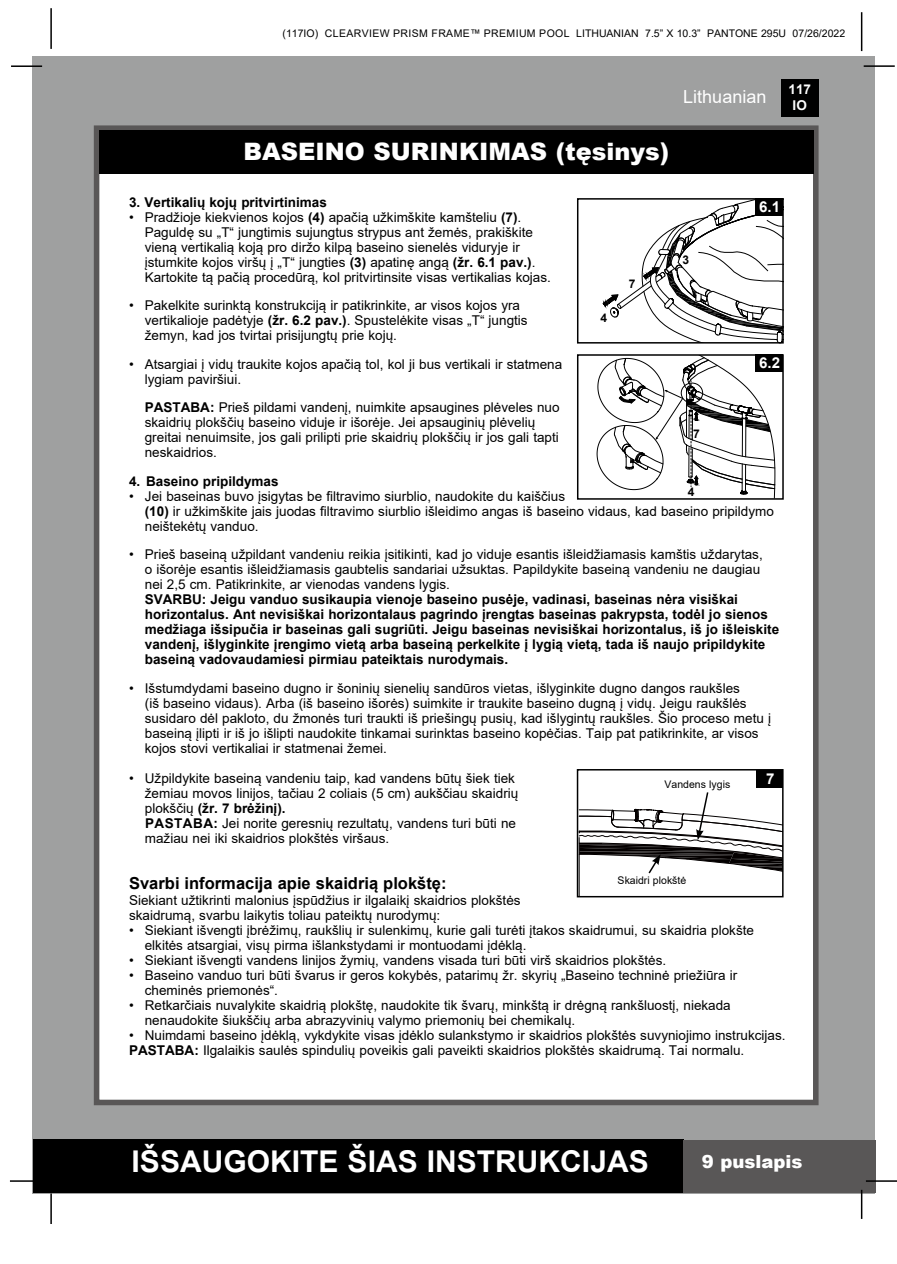
<style>
.page{position:relative;width:897px;height:1264px;background:#fff}
.page>*{position:absolute;margin:0;border:0;box-sizing:border-box;transform-origin:0 0}
.t1{font:700 30px "Arial";color:#fff}
.t2{font:900 24px "Arial";color:#fff}
.t3{font:18px "Arial";color:#fff}
.t4{font:900 18px "Arial";color:#fff}
.t5{font:700 16.5px "Arial";color:#000}
.t6{font:700 15px "Arial";color:#fff}
.t7{font:13.5px/15px "Arial";color:#000}
.t8{font:700 13.5px/15px "Arial";color:#000}
.t9{font:700 13.5px/16.2px "Arial";color:#fff;text-align:center}
.t10{font:700 12px "Arial";color:#000}
.t11{font:10.5px "Arial";color:#000}
.s1{font-weight:700}
</style>
<div class="page">
<div style="left:33px;top:56px;width:842px;height:1137px;background:#9fa0a0"></div>
<div style="left:780px;top:79px;width:38px;height:38px;background:#000"></div>
<hr style="left:863px;top:65px;width:31px;height:2px;background:#000">
<hr style="left:50px;top:8px;width:2px;height:41px;background:#000">
<hr style="left:860px;top:12px;width:2px;height:39px;background:#000">
<div style="left:33px;top:1140px;width:650px;height:53px;background:#000"></div>
<div style="left:682px;top:1140px;width:193px;height:53px;background:#595757"></div>
<hr style="left:865px;top:1180px;width:31px;height:1px;background:#000">
<hr style="left:860px;top:1189px;width:2px;height:30px;background:#000">
<hr style="left:50px;top:1193px;width:2px;height:31px;background:#000">
<hr style="left:10px;top:1180px;width:31px;height:1px;background:#000">
<hr style="left:11px;top:65px;width:31px;height:2px;background:#000">
<div style="left:94px;top:125px;width:724px;height:980px;background:#fff;border:6px solid #595757"></div>
<div style="left:99px;top:130px;width:714px;height:44px;background:#000"></div>
<svg style="left:596px;top:357px;width:179px;height:140px"></svg>
<div style="left:577px;top:354px;width:206px;height:146px;border:2px solid #000"></div>
<div style="left:755px;top:354px;width:27px;height:18px;background:#000"></div>
<svg style="left:814px;top:332px;width:3px;height:4px"></svg>
<svg style="left:602px;top:201px;width:178px;height:139px"></svg>
<div style="left:577px;top:198px;width:206px;height:145px;border:2px solid #000"></div>
<div style="left:755px;top:198px;width:27px;height:18px;background:#000"></div>
<div style="left:576px;top:769px;width:207px;height:128px;border:2px solid #000"></div>
<div style="left:755px;top:770px;width:27px;height:17px;background:#000"></div>
<svg style="left:579px;top:790px;width:203px;height:106px"></svg>
<p class="t11" style="left:282px;top:26px;width:564px">(117IO) CLEARVIEW PRISM FRAME™ PREMIUM POOL LITHUANIAN 7.5” X 10.3” PANTONE 295U 07/26/2022</p>
<h3 class="t3" style="left:683px;top:84px;width:85px">Lithuanian</h3>
<p class="t9" style="left:788px;top:81px;width:24px">117<br>IO</p>
<h2 class="t2" style="left:243px;top:134px;width:427px">BASEINO SURINKIMAS (tęsinys)</h2>
<p class="t8" style="left:129px;top:195px;width:199px">3. Vertikalių kojų pritvirtinimas</p>
<p class="t7" style="left:145px;top:209px;width:407px;text-indent:-16px">• Pradžioje kiekvienos kojos <span class="s1">(4)</span> apačią užkimškite kamšteliu <span class="s1">(7)</span>.<br>Paguldę su „T“ jungtimis sujungtus strypus ant žemės, prakiškite vieną vertikalią koją pro diržo kilpą baseino sienelės viduryje ir įstumkite kojos viršų į „T“ jungties <span class="s1">(3)</span> apatinę angą <span class="s1">(žr. 6.1 pav.)</span>.<br>Kartokite tą pačią procedūrą, kol pritvirtinsite visas vertikalias kojas.</p>
<p class="t7" style="left:145px;top:298px;width:384px;text-indent:-16px">• Pakelkite surinktą konstrukciją ir patikrinkite, ar visos kojos yra vertikalioje padėtyje <span class="s1">(žr. 6.2 pav.)</span>. Spustelėkite visas „T“ jungtis žemyn, kad jos tvirtai prisijungtų prie kojų.</p>
<p class="t7" style="left:145px;top:356px;width:419px;text-indent:-16px">• Atsargiai į vidų traukite kojos apačią tol, kol ji bus vertikali ir statmena lygiam paviršiui.</p>
<p class="t7" style="left:145px;top:400px;width:416px"><span class="s1">PASTABA:</span> Prieš pildami vandenį, nuimkite apsaugines plėveles nuo skaidrių plokščių baseino viduje ir išorėje. Jei apsauginių plėvelių greitai nenuimsite, jos gali prilipti prie skaidrių plokščių ir jos gali tapti neskaidrios.</p>
<p class="t8" style="left:129px;top:474px;width:151px">4. Baseino pripildymas</p>
<p class="t7" style="left:145px;top:488px;width:630px;text-indent:-16px">• Jei baseinas buvo įsigytas be filtravimo siurblio, naudokite du kaiščius<br><span class="s1">(10)</span> ir užkimškite jais juodas filtravimo siurblio išleidimo angas iš baseino vidaus, kad baseino pripildymo neištekėtų vanduo.</p>
<p class="t7" style="left:145px;top:547px;width:619px;text-indent:-16px">• Prieš baseiną užpildant vandeniu reikia įsitikinti, kad jo viduje esantis išleidžiamasis kamštis uždarytas, o išorėje esantis išleidžiamasis gaubtelis sandariai užsuktas. Papildykite baseiną vandeniu ne daugiau nei 2,5 cm. Patikrinkite, ar vienodas vandens lygis.</p>
<p class="t8" style="left:145px;top:592px;width:635px">SVARBU: Jeigu vanduo susikaupia vienoje baseino pusėje, vadinasi, baseinas nėra visiškai horizontalus. Ant nevisiškai horizontalaus pagrindo įrengtas baseinas pakrypsta, todėl jo sienos medžiaga išsipučia ir baseinas gali sugriūti. Jeigu baseinas nevisiškai horizontalus, iš jo išleiskite vandenį, išlyginkite įrengimo vietą arba baseiną perkelkite į lygią vietą, tada iš naujo pripildykite baseiną vadovaudamiesi pirmiau pateiktais nurodymais.</p>
<p class="t7" style="left:145px;top:680px;width:627px;text-indent:-16px">• Išstumdydami baseino dugno ir šoninių sienelių sandūros vietas, išlyginkite dugno dangos raukšles<br>(iš baseino vidaus). Arba (iš baseino išorės) suimkite ir traukite baseino dugną į vidų. Jeigu raukšlės susidaro dėl pakloto, du žmonės turi traukti iš priešingų pusių, kad išlygintų raukšles. Šio proceso metu į baseiną įlipti ir iš jo išlipti naudokite tinkamai surinktas baseino kopėčias. Taip pat patikrinkite, ar visos kojos stovi vertikaliai ir statmenai žemei.</p>
<p class="t7" style="left:145px;top:770px;width:375px;text-indent:-16px">• Užpildykite baseiną vandeniu taip, kad vandens būtų šiek tiek žemiau movos linijos, tačiau 2 coliais (5 cm) aukščiau skaidrių plokščių <span class="s1">(žr. 7 brėžinį).<br>PASTABA:</span> Jei norite geresnių rezultatų, vandens turi būti ne mažiau nei iki skaidrios plokštės viršaus.</p>
<p class="t5" style="left:129px;top:871px;width:319px">Svarbi informacija apie skaidrią plokštę:</p>
<p class="t7" style="left:129px;top:892px;width:393px">Siekiant užtikrinti malonius įspūdžius ir ilgalaikį skaidrios plokštės skaidrumą, svarbu laikytis toliau pateiktų nurodymų:</p>
<p class="t7" style="left:145px;top:922px;width:610px;text-indent:-16px">• Siekiant išvengti įbrėžimų, raukšlių ir sulenkimų, kurie gali turėti įtakos skaidrumui, su skaidria plokšte elkitės atsargiai, visų pirma išlankstydami ir montuodami įdėklą.</p>
<p class="t7" style="left:129px;top:952px;width:538px">• Siekiant išvengti vandens linijos žymių, vandens visada turi būti virš skaidrios plokštės.</p>
<p class="t7" style="left:145px;top:967px;width:594px;text-indent:-16px">• Baseino vanduo turi būti švarus ir geros kokybės, patarimų žr. skyrių „Baseino techninė priežiūra ir cheminės priemonės“.</p>
<p class="t7" style="left:145px;top:997px;width:587px;text-indent:-16px">• Retkarčiais nuvalykite skaidrią plokštę, naudokite tik švarų, minkštą ir drėgną rankšluostį, niekada nenaudokite šiukščių arba abrazyvinių valymo priemonių bei chemikalų.</p>
<p class="t7" style="left:129px;top:1027px;width:658px">• Nuimdami baseino įdėklą, vykdykite visas įdėklo sulankstymo ir skaidrios plokštės suvyniojimo instrukcijas.<br><span class="s1">PASTABA:</span> Ilgalaikis saulės spindulių poveikis gali paveikti skaidrios plokštės skaidrumą. Tai normalu.</p>
<p class="t6" style="left:759px;top:196px;width:22px">6.1</p>
<p class="t10" style="left:682px;top:251px;width:8px">3</p>
<p class="t10" style="left:628px;top:275px;width:8px">7</p>
<p class="t10" style="left:600px;top:309px;width:8px">4</p>
<p class="t6" style="left:759px;top:352px;width:22px">6.2</p>
<p class="t10" style="left:693px;top:426px;width:8px">7</p>
<p class="t10" style="left:687px;top:483px;width:8px">4</p>
<p class="t6" style="left:766px;top:768px;width:10px">7</p>
<p class="t11" style="left:664px;top:777px;width:67px">Vandens lygis</p>
<p class="t11" style="left:617px;top:873px;width:70px">Skaidri plokštė</p>
<h1 class="t1" style="left:132px;top:1140px;width:518px">IŠSAUGOKITE ŠIAS INSTRUKCIJAS</h1>
<h3 class="t4" style="left:701px;top:1149px;width:102px">9 puslapis</h3>
</div>
